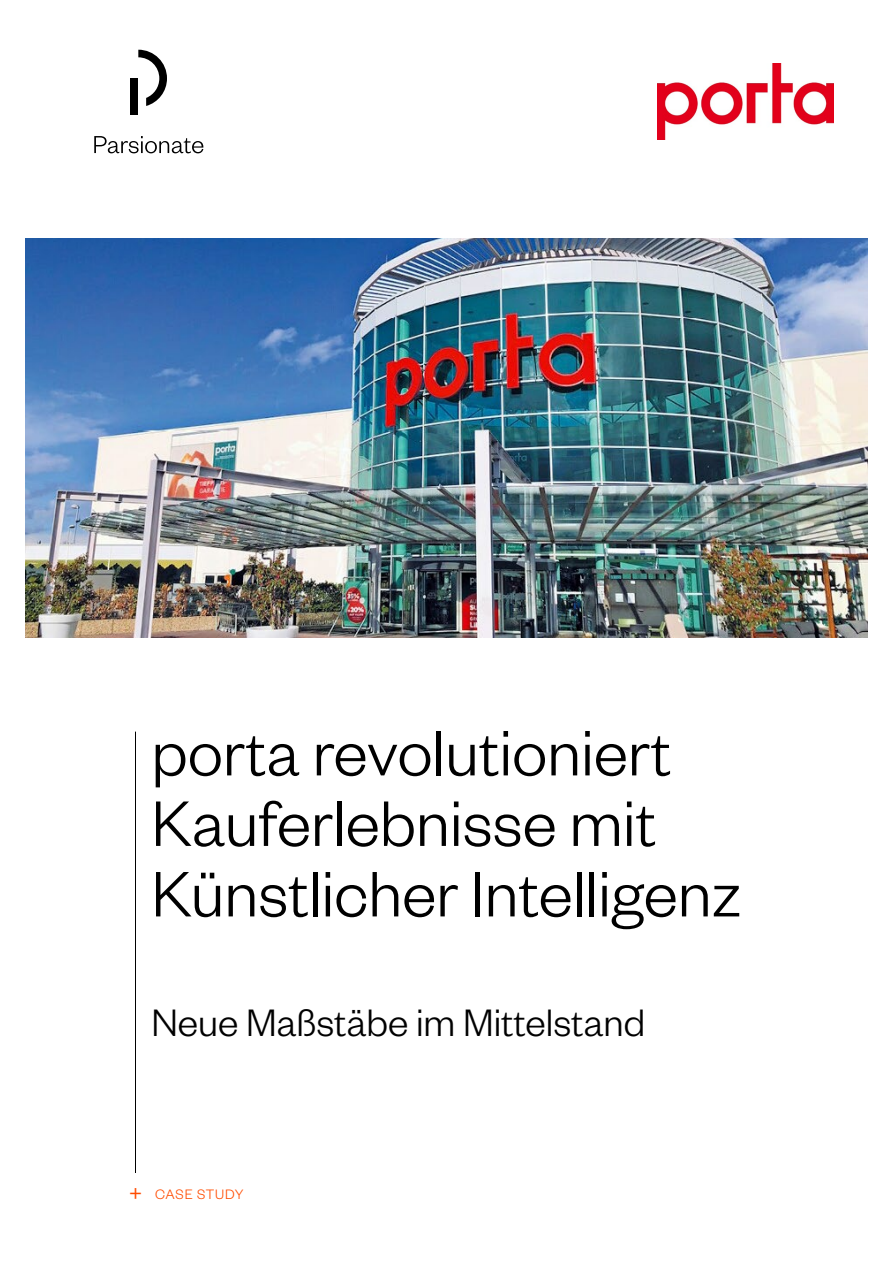
<style>
.page{position:relative;width:893px;height:1263px;background:#fff}
.page>*{position:absolute;margin:0;border:0;box-sizing:border-box;transform-origin:0 0}
.t1{font:300 70.5px/70.5px "Founders Grotesk";color:#000}
.t2{font:300 42px "Founders Grotesk";color:#000}
.t3{font:300 15px "Founders Grotesk";letter-spacing:.04em;color:#ff4c00}
.s1{font-weight:400;font-size:21px}
</style>
<div class="page">
<hr style="left:135px;top:732px;width:1px;height:461px;background:#000">
<svg style="left:94px;top:136px;width:109px;height:17px"></svg>
<svg style="left:138px;top:50px;width:29px;height:56px"></svg>
<div style="left:131px;top:78px;width:7px;height:37px;background:#000"></div>
<div style="left:117px;top:1173px;width:34px;height:37px;background:#fff"></div>
<img style="left:26px;top:238px;width:841px;height:399px">
<img style="left:657px;top:64px;width:176px;height:75px">
<p class="t1" style="left:151px;top:714px;width:591px">porta revolutioniert<br>Kauferlebnisse mit<br>Künstlicher Intelligenz</p>
<p class="t2" style="left:151px;top:997px;width:495px">Neue Maßstäbe im Mittelstand</p>
<p class="t3" style="left:129px;top:1185px;width:116px"><span class="s1">+</span> CASE STUDY</p>
</div>
